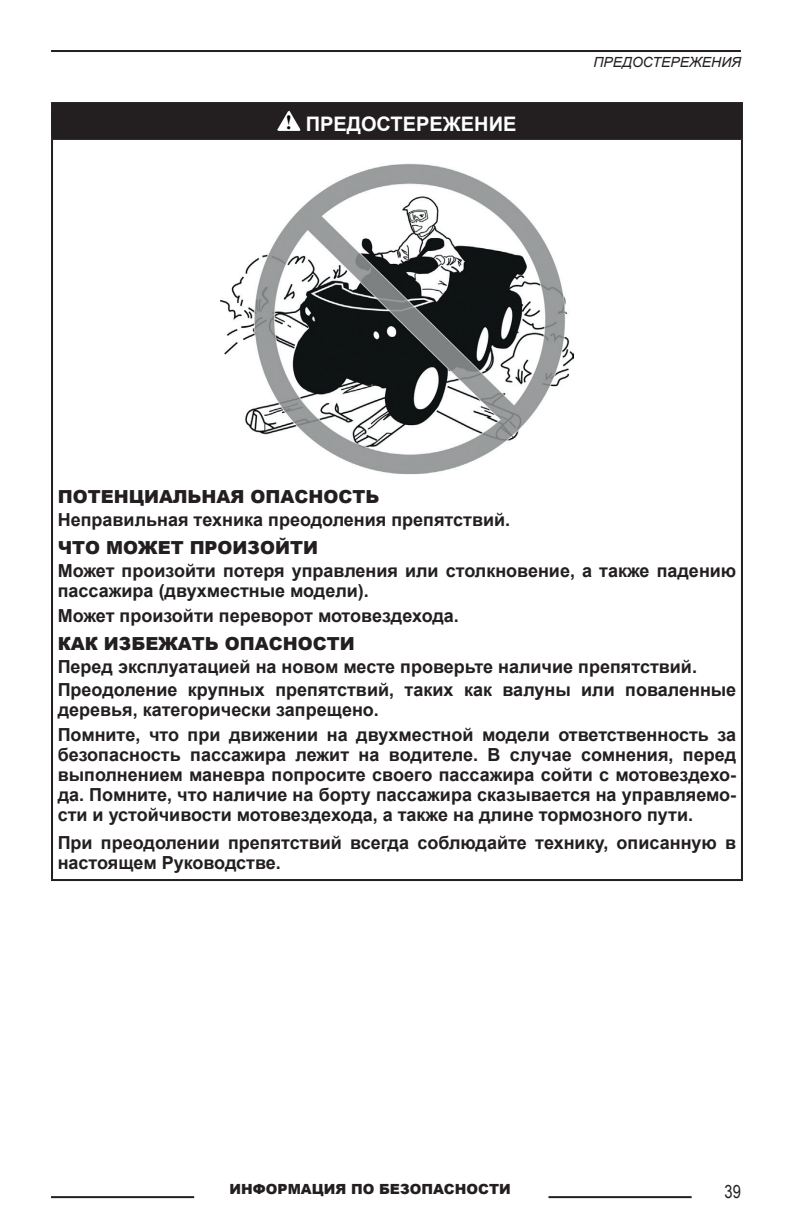
<style>
.page{position:relative;width:792px;height:1224px;background:#fff}
.page>*{position:absolute;margin:0;border:0;box-sizing:border-box;transform-origin:0 0}
.t1{font:700 20px "Arial";color:#fff}
.t2{font:700 18px/20px "Arial";color:#231f20}
.t3{font:900 18px "Arial";color:#231f20}
.t4{font:18px "Arial Narrow";color:#231f20}
.t5{font:900 14px "Arial";color:#231f20}
.t6{font:italic 14px "Arial";color:#231f20}
.s1{font-family:"Times New Roman";color:#000001}
</style>
<div class="page">
<hr style="left:51px;top:50px;width:690px;height:2px;background:#231f20">
<hr style="left:51px;top:1196px;width:143px;height:2px;background:#231f20">
<hr style="left:549px;top:1196px;width:143px;height:2px;background:#231f20">
<div style="left:52px;top:103px;width:690px;height:36px;background:#231f20"></div>
<hr style="left:51px;top:102px;width:692px;height:2px;background:#231f20">
<hr style="left:51px;top:104px;width:2px;height:34px;background:#231f20">
<hr style="left:741px;top:104px;width:2px;height:34px;background:#231f20">
<hr style="left:51px;top:138px;width:692px;height:2px;background:#231f20">
<hr style="left:51px;top:140px;width:2px;height:739px;background:#231f20">
<hr style="left:741px;top:140px;width:2px;height:739px;background:#231f20">
<hr style="left:51px;top:879px;width:692px;height:2px;background:#231f20">
<svg style="left:277px;top:110px;width:24px;height:21px"></svg>
<img style="left:220px;top:163px;width:354px;height:312px">
<p class="t1" style="left:286px;top:110px;width:232px"><span class="s1">!</span> ПРЕДОСТЕРЕЖЕНИЕ</p>
<p class="t6" style="left:593px;top:54px;width:149px">ПРЕДОСТЕРЕЖЕНИЯ</p>
<p class="t3" style="left:58px;top:483px;width:323px">ПОТЕНЦИАЛЬНАЯ ОПАСНОСТЬ</p>
<p class="t2" style="left:58px;top:509px;width:454px">Неправильная техника преодоления препятствий.</p>
<p class="t3" style="left:58px;top:534px;width:262px">ЧТО МОЖЕТ ПРОИЗОЙТИ</p>
<p class="t2" style="left:58px;top:560px;width:680px">Может произойти потеря управления или столкновение, а также падению пассажира (двухместные модели).</p>
<p class="t2" style="left:58px;top:606px;width:403px">Может произойти переворот мотовездехода.</p>
<p class="t3" style="left:58px;top:631px;width:299px">КАК ИЗБЕЖАТЬ ОПАСНОСТИ</p>
<p class="t2" style="left:58px;top:656px;width:680px;line-height:22.6px">Перед эксплуатацией на новом месте проверьте наличие препятствий.<br>Преодоление крупных препятствий, таких как валуны или поваленные</p>
<p class="t2" style="left:58px;top:697px;width:680px;line-height:25.4px">деревья, категорически запрещено.<br>Помните, что при движении на двухместной модели ответственность за</p>
<p class="t2" style="left:58px;top:745px;width:680px;text-align:justify">безопасность пассажира лежит на водителе. В случае сомнения, перед выполнением маневра попросите своего пассажира сойти с мотовездехо&shy;да. Помните, что наличие на борту пассажира сказывается на управляемо&shy;сти и устойчивости мотовездехода, а также на длине тормозного пути.</p>
<p class="t2" style="left:58px;top:833px;width:680px">При преодолении препятствий всегда соблюдайте технику, описанную в настоящем Руководстве.</p>
<p class="t5" style="left:230px;top:1179px;width:283px">ИНФОРМАЦИЯ ПО БЕЗОПАСНОСТИ</p>
<p class="t4" style="left:725px;top:1178px;width:18px">39</p>
</div>
